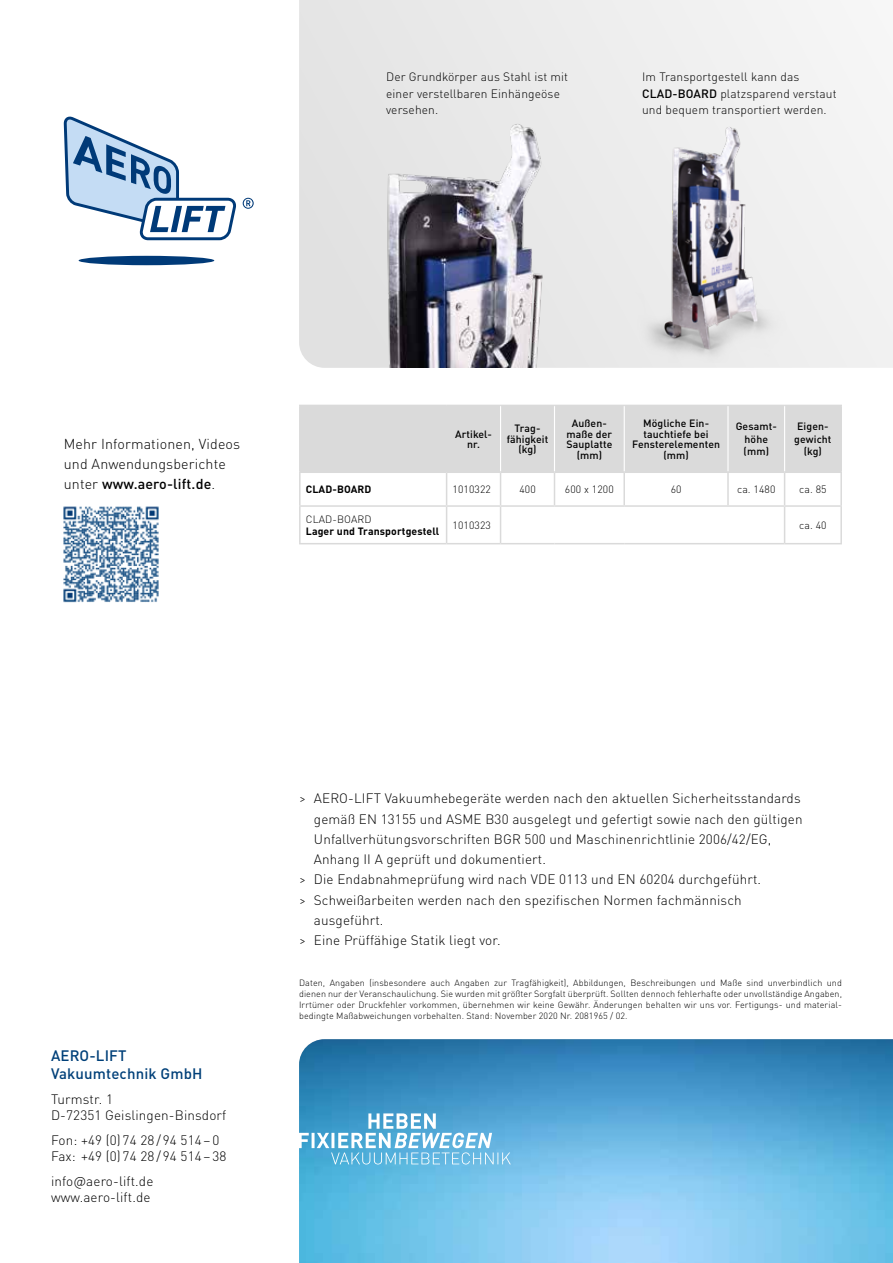
<style>
.page{position:relative;width:893px;height:1263px;background:#fff}
.page>*{position:absolute;margin:0;border:0;box-sizing:border-box;transform-origin:0 0}
.t1{font:500 15px/18px "DIN Pro";letter-spacing:.01em;color:#004079}
.t2{font:300 14.25px/20.2px "DIN Pro";letter-spacing:.01em;color:#000}
.t3{font:300 13.5px/16.2px "DIN Pro";letter-spacing:.01em;color:#000}
.t4{font:300 12px/16.5px "DIN Pro";letter-spacing:.01em;color:#000}
.t5{font:500 10.5px/10.5px "DIN Pro";letter-spacing:.01em;color:#000;text-align:center}
.t6{font:300 10.5px "DIN Pro";letter-spacing:.01em;color:#000}
.t7{font:700 10.5px "DIN Pro";letter-spacing:.01em;color:#000}
.t8{font:300 9px/10.8px "DIN Pro";letter-spacing:.01em;color:#000;text-align:justify}
.s1{font-weight:500}
</style>
<div class="page">
<svg style="left:299px;top:0;width:594px;height:368px;fill:#ededed"></svg>
<svg style="left:64px;top:117px;width:190px;height:148px"></svg>
<img style="left:299px;top:1039px;width:594px;height:224px">
<svg style="left:299px;top:1113px;width:212px;height:51px;background:#75bbde"></svg>
<div style="left:301px;top:406px;width:539px;height:65px;background:#dadada"></div>
<hr style="left:299px;top:405px;width:148px;height:1px;background:#dadada">
<hr style="left:299px;top:406px;width:2px;height:65px;background:#dadada">
<hr style="left:447px;top:405px;width:54px;height:1px;background:#dadada">
<hr style="left:446px;top:406px;width:1px;height:65px;background:#dadada">
<hr style="left:501px;top:405px;width:53px;height:1px;background:#dadada">
<hr style="left:554px;top:405px;width:70px;height:1px;background:#dadada">
<hr style="left:624px;top:405px;width:104px;height:1px;background:#dadada">
<hr style="left:728px;top:405px;width:57px;height:1px;background:#dadada">
<hr style="left:785px;top:405px;width:57px;height:1px;background:#dadada">
<hr style="left:840px;top:406px;width:2px;height:65px;background:#dadada">
<hr style="left:500px;top:406px;width:1px;height:65px;background:#fff">
<hr style="left:554px;top:406px;width:1px;height:65px;background:#fff">
<hr style="left:624px;top:406px;width:1px;height:65px;background:#fff">
<hr style="left:727px;top:406px;width:1px;height:65px;background:#fff">
<hr style="left:784px;top:406px;width:1px;height:65px;background:#fff">
<hr style="left:299px;top:471px;width:148px;height:2px;background:#dadada">
<hr style="left:299px;top:473px;width:2px;height:32px;background:#dadada">
<hr style="left:447px;top:471px;width:54px;height:2px;background:#dadada">
<hr style="left:446px;top:473px;width:1px;height:32px;background:#dadada">
<hr style="left:501px;top:471px;width:53px;height:2px;background:#dadada">
<hr style="left:500px;top:473px;width:1px;height:32px;background:#dadada">
<hr style="left:554px;top:471px;width:70px;height:2px;background:#dadada">
<hr style="left:554px;top:473px;width:1px;height:32px;background:#dadada">
<hr style="left:624px;top:471px;width:104px;height:2px;background:#dadada">
<hr style="left:623px;top:473px;width:2px;height:32px;background:#dadada">
<hr style="left:728px;top:471px;width:57px;height:2px;background:#dadada">
<hr style="left:727px;top:473px;width:2px;height:32px;background:#dadada">
<hr style="left:785px;top:471px;width:57px;height:2px;background:#dadada">
<hr style="left:784px;top:473px;width:1px;height:32px;background:#dadada">
<hr style="left:840px;top:473px;width:2px;height:32px;background:#dadada">
<hr style="left:299px;top:505px;width:148px;height:2px;background:#dadada">
<hr style="left:299px;top:507px;width:2px;height:36px;background:#dadada">
<hr style="left:447px;top:505px;width:54px;height:2px;background:#dadada">
<hr style="left:446px;top:507px;width:1px;height:36px;background:#dadada">
<hr style="left:501px;top:505px;width:53px;height:2px;background:#dadada">
<hr style="left:500px;top:507px;width:1px;height:36px;background:#dadada">
<hr style="left:554px;top:505px;width:70px;height:2px;background:#dadada">
<hr style="left:624px;top:505px;width:104px;height:2px;background:#dadada">
<hr style="left:728px;top:505px;width:57px;height:2px;background:#dadada">
<hr style="left:785px;top:505px;width:57px;height:2px;background:#dadada">
<hr style="left:784px;top:507px;width:1px;height:36px;background:#dadada">
<hr style="left:840px;top:507px;width:2px;height:36px;background:#dadada">
<hr style="left:299px;top:543px;width:148px;height:1px;background:#dadada">
<hr style="left:447px;top:543px;width:54px;height:1px;background:#dadada">
<hr style="left:501px;top:543px;width:53px;height:1px;background:#dadada">
<hr style="left:554px;top:543px;width:70px;height:1px;background:#dadada">
<hr style="left:624px;top:543px;width:104px;height:1px;background:#dadada">
<hr style="left:728px;top:543px;width:57px;height:1px;background:#dadada">
<hr style="left:785px;top:543px;width:57px;height:1px;background:#dadada">
<img style="left:357px;top:119px;width:213px;height:249px">
<img style="left:627px;top:122px;width:165px;height:240px">
<img style="left:63px;top:506px;width:96px;height:97px">
<p class="t4" style="left:386px;top:68px;width:184px">Der Grundkörper aus Stahl ist mit einer verstellbaren Einhängeöse versehen.</p>
<p class="t4" style="left:642px;top:68px;width:196px">Im Transportgestell kann das<br><span class="s1">CLAD-BOARD</span> platzsparend verstaut und bequem transportiert werden.</p>
<p class="t2" style="left:64px;top:432px;width:178px">Mehr Informationen, Videos und Anwendungsberichte unter <span class="s1">www.aero-lift.de</span>.</p>
<p class="t5" style="left:455px;top:427px;width:39px">Artikel&shy;nr.</p>
<p class="t5" style="left:507px;top:422px;width:43px">Trag&shy;fähigkeit (kg)</p>
<p class="t5" style="left:566px;top:417px;width:47px">Außen&shy;maße der<br>Sauplatte (mm)</p>
<p class="t5" style="left:632px;top:417px;width:90px">Mögliche Ein&shy;tauchtiefe bei<br>Fensterelementen (mm)</p>
<p class="t5" style="left:736px;top:419px;width:43px;line-height:12.6px">Gesamt&shy;höhe (mm)</p>
<p class="t5" style="left:794px;top:419px;width:39px;line-height:12.6px">Eigen&shy;gewicht (kg)</p>
<p class="t7" style="left:306px;top:481px;width:67px">CLAD-BOARD</p>
<p class="t6" style="left:453px;top:481px;width:40px">1010322</p>
<p class="t6" style="left:519px;top:481px;width:18px">400</p>
<p class="t6" style="left:565px;top:481px;width:50px">600 x 1200</p>
<p class="t6" style="left:671px;top:481px;width:12px">60</p>
<p class="t6" style="left:737px;top:481px;width:40px">ca. 1480</p>
<p class="t6" style="left:799px;top:481px;width:29px">ca. 85</p>
<p class="t6" style="left:306px;top:511px;width:67px">CLAD-BOARD</p>
<p class="t7" style="left:306px;top:523px;width:135px">Lager und Transportgestell</p>
<p class="t6" style="left:453px;top:517px;width:40px">1010323</p>
<p class="t6" style="left:799px;top:517px;width:29px">ca. 40</p>
<p class="t1" style="left:51px;top:1045px;width:153px">AERO-LIFT<br>Vakuumtechnik GmbH</p>
<p class="t3" style="left:51px;top:1090px;width:177px">Turmstr. 1<br>D-72351 Geislingen-Binsdorf</p>
<p class="t3" style="left:51px;top:1131px;width:177px">Fon: +49 (0) 74 28 / 94 514 – 0<br>Fax: +49 (0) 74 28 / 94 514 – 38</p>
<p class="t3" style="left:51px;top:1172px;width:104px">info@aero-lift.de www.aero-lift.de</p>
<p class="t3" style="left:299px;top:789px;width:503px">&gt; AERO-LIFT Vakuumhebegeräte werden nach den aktuellen Sicherheitsstandards</p>
<p class="t3" style="left:314px;top:809px;width:490px">gemäß EN 13155 und ASME B30 ausgelegt und gefertigt sowie nach den gültigen</p>
<p class="t3" style="left:314px;top:830px;width:459px">Unfallverhütungsvorschriften BGR 500 und Maschinenrichtlinie 2006/42/EG,</p>
<p class="t3" style="left:314px;top:850px;width:234px">Anhang II A geprüft und dokumentiert.</p>
<p class="t3" style="left:299px;top:870px;width:464px">&gt; Die Endabnahmeprüfung wird nach VDE 0113 und EN 60204 durchgeführt.</p>
<p class="t3" style="left:299px;top:890px;width:444px">&gt; Schweißarbeiten werden nach den spezifischen Normen fachmännisch</p>
<p class="t3" style="left:314px;top:911px;width:71px">ausgeführt.</p>
<p class="t3" style="left:299px;top:931px;width:203px">&gt; Eine Prüffähige Statik liegt vor.</p>
<p class="t8" style="left:299px;top:977px;width:544px">Daten, Angaben (insbesondere auch Angaben zur Tragfähigkeit), Abbildungen, Beschreibungen und Maße sind unverbindlich und dienen nur der Veranschaulichung. Sie wurden mit größter Sorgfalt überprüft. Sollten dennoch fehlerhafte oder unvollständige Angaben, Irrtümer oder Druckfehler vorkommen, übernehmen wir keine Gewähr. Änderungen behalten wir uns vor. Fertigungs- und material&shy;bedingte Maßabweichungen vorbehalten. Stand: November 2020 Nr. 2081965 / 02.</p>
</div>
